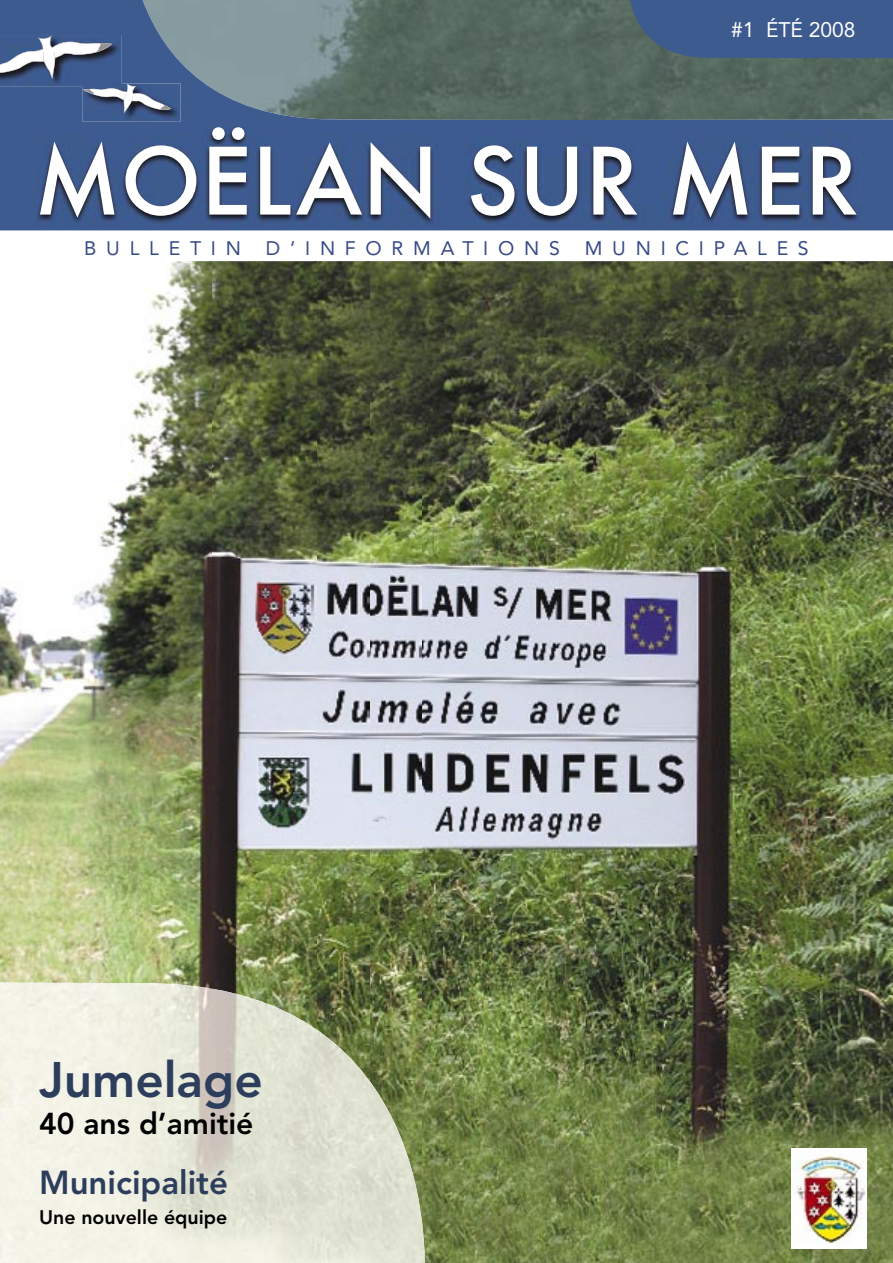
<style>
.page{position:relative;width:893px;height:1263px;background:#fff}
.page>*{position:absolute;margin:0;border:0;box-sizing:border-box;transform-origin:0 0}
.t1{font:500 90px "Futura";color:#fff}
.t2{font:800 49.5px "Avenir";color:#2d3e5d}
.t3{font:800 33px "Avenir";color:#2d3e5d}
.t4{font:800 30px "Avenir";color:#000}
.t5{font:21px "Avenir";color:#fff}
.t6{font:19.5px "Avenir";letter-spacing:.5em;color:#384b88}
.t7{font:800 19.5px "Avenir";color:#000}
</style>
<div class="page">
<img style="left:422px;top:315px;width:471px;height:948px">
<img style="left:369px;top:261px;width:53px;height:721px">
<img style="left:316px;top:261px;width:53px;height:721px">
<img style="left:212px;top:261px;width:104px;height:721px">
<img style="left:0;top:261px;width:212px;height:721px">
<img style="left:419px;top:261px;width:474px;height:54px">
<svg style="left:0;top:0;width:893px;height:230px;background:#586e76"></svg>
<img style="left:35px;top:126px;width:826px;height:101px">
<img style="left:82px;top:83px;width:99px;height:39px">
<svg style="left:0;top:36px;width:171px;height:77px;background:#596f97"></svg>
<svg style="left:621px;top:0;width:272px;height:58px;background:#405c8a"></svg>
<img style="left:0;top:982px;width:425px;height:281px">
<img style="left:791px;top:1148px;width:76px;height:101px">
<p class="t5" style="left:731px;top:18px;width:126px">#1 ÉTÉ 2008</p>
<h1 class="t1" style="left:34px;top:119px;width:826px">MOËLAN SUR MER</h1>
<p class="t6" style="left:84px;top:237px;width:158px">BULLETIN</p>
<p class="t6" style="left:266px;top:237px;width:296px">D’INFORMATIONS</p>
<p class="t6" style="left:585px;top:237px;width:225px">MUNICIPALES</p>
<h2 class="t2" style="left:39px;top:1050px;width:225px">Jumelage</h2>
<h3 class="t4" style="left:39px;top:1106px;width:216px">40 ans d’amitié</h3>
<h3 class="t3" style="left:39px;top:1163px;width:190px">Municipalité</h3>
<p class="t7" style="left:39px;top:1206px;width:190px">Une nouvelle équipe</p>
</div>
